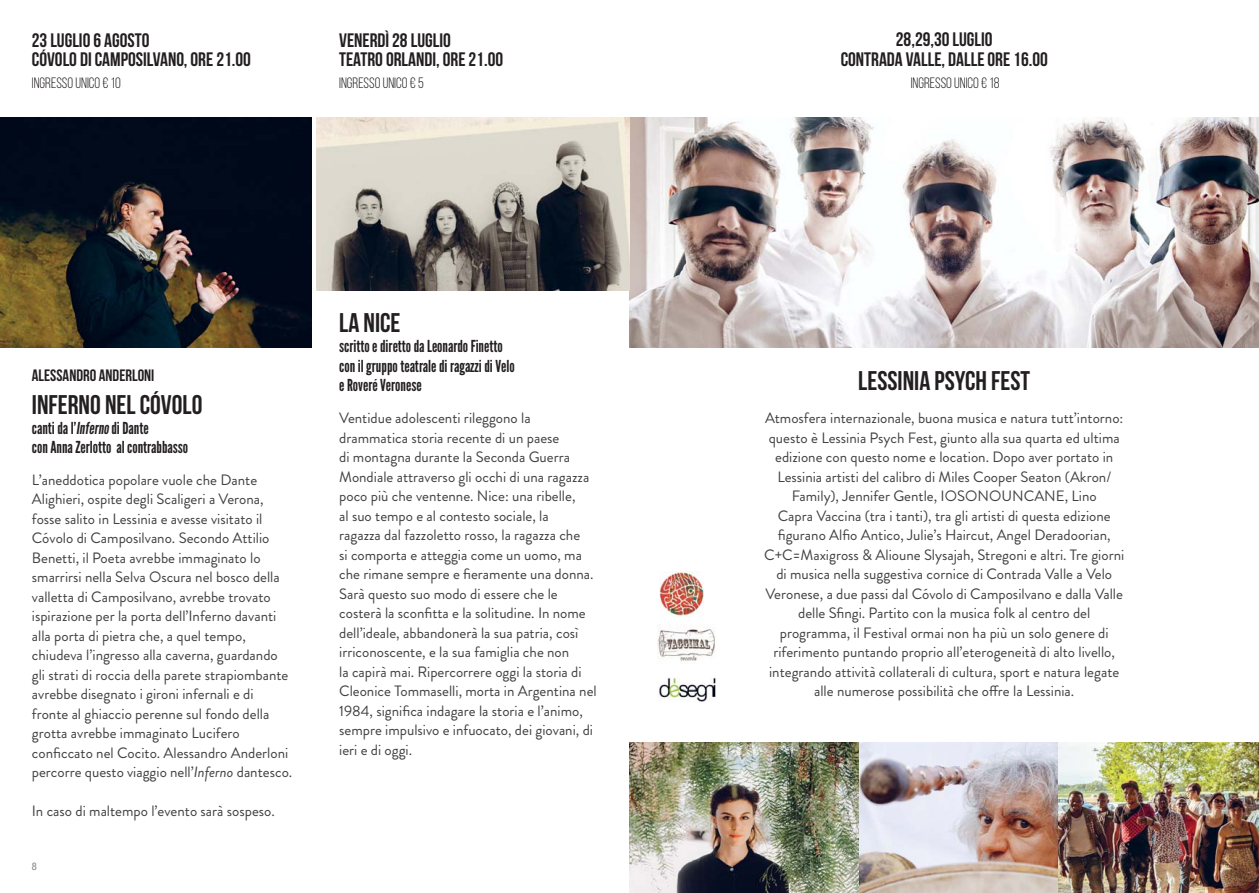
<style>
.page{position:relative;width:1259px;height:893px;background:#fff}
.page>*{position:absolute;margin:0;border:0;box-sizing:border-box;transform-origin:0 0}
.t1{font:700 27px "Bebas Neue";color:#231f20}
.t2{font:700 19.5px/19.5px "Bebas Neue";color:#231f20}
.t3{font:16.5px/19.8px "League Gothic";color:#231f20}
.t4{font:700 16.5px "Bebas Neue";color:#231f20}
.t5{font:15px/19.5px "Brandon Grotesque";color:#404041}
.t6{font:15px "Bebas Neue";color:#231f20}
.t7{font:condensed 10.5px "Helvetica Neue";color:#808285}
.s1{font-style:italic}
</style>
<div class="page">
<img style="left:630px;top:118px;width:629px;height:229px">
<img style="left:0;top:118px;width:311px;height:229px">
<img style="left:317px;top:118px;width:313px;height:172px">
<img style="left:629px;top:742px;width:630px;height:151px">
<img style="left:659px;top:677px;width:57px;height:25px">
<img style="left:659px;top:572px;width:44px;height:45px">
<img style="left:658px;top:629px;width:57px;height:33px">
<h2 class="t2" style="left:32px;top:30px;width:220px">23 LUGLIO 6 AGOSTO<br>CÓVOLO DI CAMPOSILVANO, ORE 21.00</h2>
<h2 class="t2" style="left:339px;top:30px;width:165px">VENERDÌ 28 LUGLIO<br>TEATRO ORLANDI, ORE 21.00</h2>
<h2 class="t2" style="left:840px;top:30px;width:209px;text-align:center">28,29,30 LUGLIO<br>CONTRADA VALLE, DALLE ORE 16.00</h2>
<p class="t6" style="left:32px;top:74px;width:90px">INGRESSO UNICO € 10</p>
<p class="t6" style="left:339px;top:74px;width:86px">INGRESSO UNICO € 5</p>
<p class="t6" style="left:910px;top:74px;width:90px">INGRESSO UNICO € 18</p>
<p class="t4" style="left:32px;top:366px;width:124px">ALESSANDRO ANDERLONI</p>
<h1 class="t1" style="left:32px;top:389px;width:172px">INFERNO NEL CÓVOLO</h1>
<p class="t3" style="left:32px;top:420px;width:158px">canti da l’Inferno di Dante<br>con Anna Zerlotto al contrabbasso</p>
<p class="t5" style="left:32px;top:472px;width:262px">L’aneddotica popolare vuole che Dante Alighieri, ospite degli Scaligeri a Verona, fosse salito in Lessinia e avesse visitato il Cóvolo di Camposilvano. Secondo Attilio Benetti, il Poeta avrebbe immaginato lo smarrirsi nella Selva Oscura nel bosco della valletta di Camposilvano, avrebbe trovato ispirazione per la porta dell’Inferno davanti alla porta di pietra che, a quel tempo, chiudeva l’ingresso alla caverna, guardando gli strati di roccia della parete strapiombante avrebbe disegnato i gironi infernali e di fronte al ghiaccio perenne sul fondo della grotta avrebbe immaginato Lucifero conficcato nel Cocito. Alessandro Anderloni percorre questo viaggio nell’<span class="s1">Inferno</span> dantesco.</p>
<p class="t5" style="left:32px;top:803px;width:244px">In caso di maltempo l’evento sarà sospeso.</p>
<p class="t7" style="left:32px;top:863px;width:7px">8</p>
<h1 class="t1" style="left:339px;top:307px;width:63px">LA NICE</h1>
<p class="t3" style="left:339px;top:338px;width:177px">scritto e diretto da Leonardo Finetto con il gruppo teatrale di ragazzi di Velo e Roveré Veronese</p>
<p class="t5" style="left:339px;top:410px;width:259px">Ventidue adolescenti rileggono la drammatica storia recente di un paese<br>di montagna durante la Seconda Guerra Mondiale attraverso gli occhi di una ragazza poco più che ventenne. Nice: una ribelle,<br>al suo tempo e al contesto sociale, la<br>ragazza dal fazzoletto rosso, la ragazza che<br>si comporta e atteggia come un uomo, ma che rimane sempre e fieramente una donna.<br>Sarà questo suo modo di essere che le costerà la sconfitta e la solitudine. In nome dell’ideale, abbandonerà la sua patria, così irriconoscente, e la sua famiglia che non<br>la capirà mai. Ripercorrere oggi la storia di Cleonice Tommaselli, morta in Argentina nel 1984, significa indagare la storia e l’animo, sempre impulsivo e infuocato, dei giovani, di ieri e di oggi.</p>
<h1 class="t1" style="left:858px;top:364px;width:173px">LESSINIA PSYCH FEST</h1>
<p class="t5" style="left:764px;top:410px;width:362px;text-align:center">Atmosfera internazionale, buona musica e natura tutt’intorno: questo è Lessinia Psych Fest, giunto alla sua quarta ed ultima edizione con questo nome e location. Dopo aver portato in Lessinia artisti del calibro di Miles Cooper Seaton (Akron/ Family), Jennifer Gentle, IOSONOUNCANE, Lino<br>Capra Vaccina (tra i tanti), tra gli artisti di questa edizione figurano Alfio Antico, Julie’s Haircut, Angel Deradoorian, C+C=Maxigross &amp; Alioune Slysajah, Stregoni e altri. Tre giorni di musica nella suggestiva cornice di Contrada Valle a Velo Veronese, a due passi dal Cóvolo di Camposilvano e dalla Valle delle Sfingi. Partito con la musica folk al centro del programma, il Festival ormai non ha più un solo genere di riferimento puntando proprio all’eterogeneità di alto livello, integrando attività collaterali di cultura, sport e natura legate alle numerose possibilità che offre la Lessinia.</p>
</div>
